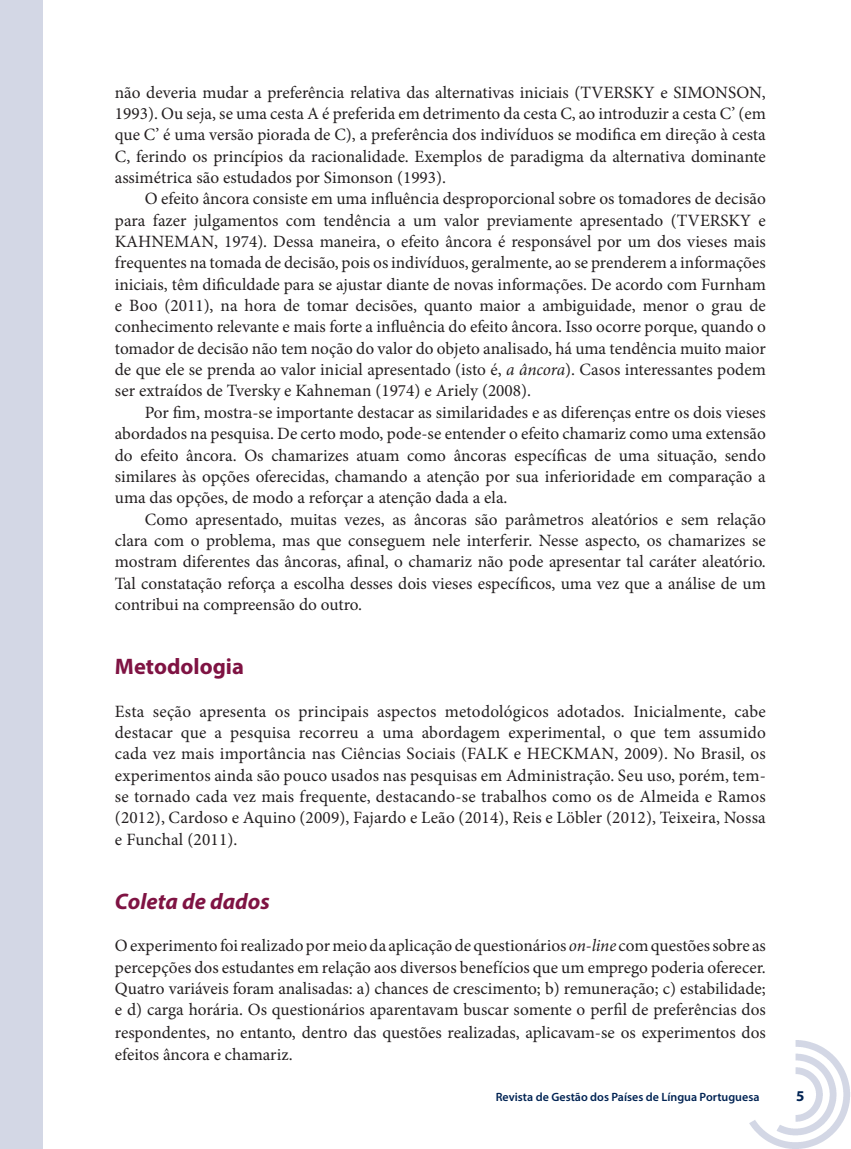
<style>
.page{position:relative;width:851px;height:1149px;background:#fff}
.page>*{position:absolute;margin:0;border:0;box-sizing:border-box;transform-origin:0 0}
.SUB2{font:italic 700 22.5px "Myriad Pro";color:#7f1343}
.sub_v_2{font:700 22.5px "Myriad Pro";color:#7f1343}
.texto_com_recuo{font:17.25px/21.3px "Minion Pro";color:#231f20;text-align:justify}
.texto_abertura{font:17.25px/21.3px "Minion Pro";color:#231f20;text-align:justify}
.t1{font:700 15px "Myriad Pro";color:#002353}
.t2{font:600 12px "Myriad Pro";color:#002353}
.s1{font-style:italic}
</style>
<div class="page">
<img style="left:749px;top:1040px;width:101px;height:108px">
<div style="left:0;top:0;width:43px;height:1148px;background:#d3d7e5"></div>
<p class="texto_com_recuo" style="left:115px;top:82px;width:652px">não deveria mudar a preferência relativa das alternativas iniciais (TVERSKY e SIMONSON, 1993). Ou seja, se uma cesta A é preferida em detrimento da cesta C, ao introduzir a cesta C’ (em que C’ é uma versão piorada de C), a preferência dos indivíduos se modifica em direção à cesta C, ferindo os princípios da racionalidade. Exemplos de paradigma da alternativa dominante assimétrica são estudados por Simonson (1993).</p>
<p class="texto_com_recuo" style="left:115px;top:188px;width:652px;text-indent:30px">O efeito âncora consiste em uma influência desproporcional sobre os tomadores de decisão para fazer julgamentos com tendência a um valor previamente apresentado (TVERSKY e KAHNEMAN, 1974). Dessa maneira, o efeito âncora é responsável por um dos vieses mais frequentes na tomada de decisão, pois os indivíduos, geralmente, ao se prenderem a informações iniciais, têm dificuldade para se ajustar diante de novas informações. De acordo com Furnham e Boo (2011), na hora de tomar decisões, quanto maior a ambiguidade, menor o grau de conhecimento relevante e mais forte a influência do efeito âncora. Isso ocorre porque, quando o tomador de decisão não tem noção do valor do objeto analisado, há uma tendência muito maior de que ele se prenda ao valor inicial apresentado (isto é, <span class="s1">a âncora</span>). Casos interessantes podem ser extraídos de Tversky e Kahneman (1974) e Ariely (2008).</p>
<p class="texto_com_recuo" style="left:115px;top:401px;width:652px;text-indent:30px">Por fim, mostra-se importante destacar as similaridades e as diferenças entre os dois vieses abordados na pesquisa. De certo modo, pode-se entender o efeito chamariz como uma extensão do efeito âncora. Os chamarizes atuam como âncoras específicas de uma situação, sendo similares às opções oferecidas, chamando a atenção por sua inferioridade em comparação a uma das opções, de modo a reforçar a atenção dada a ela.</p>
<p class="texto_com_recuo" style="left:115px;top:508px;width:652px;text-indent:30px">Como apresentado, muitas vezes, as âncoras são parâmetros aleatórios e sem relação clara com o problema, mas que conseguem nele interferir. Nesse aspecto, os chamarizes se mostram diferentes das âncoras, afinal, o chamariz não pode apresentar tal caráter aleatório.<br>Tal constatação reforça a escolha desses dois vieses específicos, uma vez que a análise de um contribui na compreensão do outro.</p>
<p class="sub_v_2" style="left:115px;top:651px;width:131px">Metodologia</p>
<p class="texto_abertura" style="left:115px;top:700px;width:652px">Esta seção apresenta os principais aspectos metodológicos adotados. Inicialmente, cabe destacar que a pesquisa recorreu a uma abordagem experimental, o que tem assumido cada vez mais importância nas Ciências Sociais (FALK e HECKMAN, 2009). No Brasil, os experimentos ainda são pouco usados nas pesquisas em Administração. Seu uso, porém, tem&shy;se tornado cada vez mais frequente, destacando-se trabalhos como os de Almeida e Ramos (2012), Cardoso e Aquino (2009), Fajardo e Leão (2014), Reis e Löbler (2012), Teixeira, Nossa e Funchal (2011).</p>
<p class="SUB2" style="left:115px;top:886px;width:156px">Coleta de dados</p>
<p class="texto_abertura" style="left:115px;top:934px;width:652px">O experimento foi realizado por meio da aplicação de questionários <span class="s1">on-line</span> com questões sobre as percepções dos estudantes em relação aos diversos benefícios que um emprego poderia oferecer.<br>Quatro variáveis foram analisadas: a) chances de crescimento; b) remuneração; c) estabilidade; e d) carga horária. Os questionários aparentavam buscar somente o perfil de preferências dos respondentes, no entanto, dentro das questões realizadas, aplicavam-se os experimentos dos efeitos âncora e chamariz.</p>
<p class="t2" style="left:495px;top:1088px;width:265px">Revista de Gestão dos Países de Língua Portuguesa</p>
<p class="t1" style="left:796px;top:1086px;width:10px">5</p>
</div>
